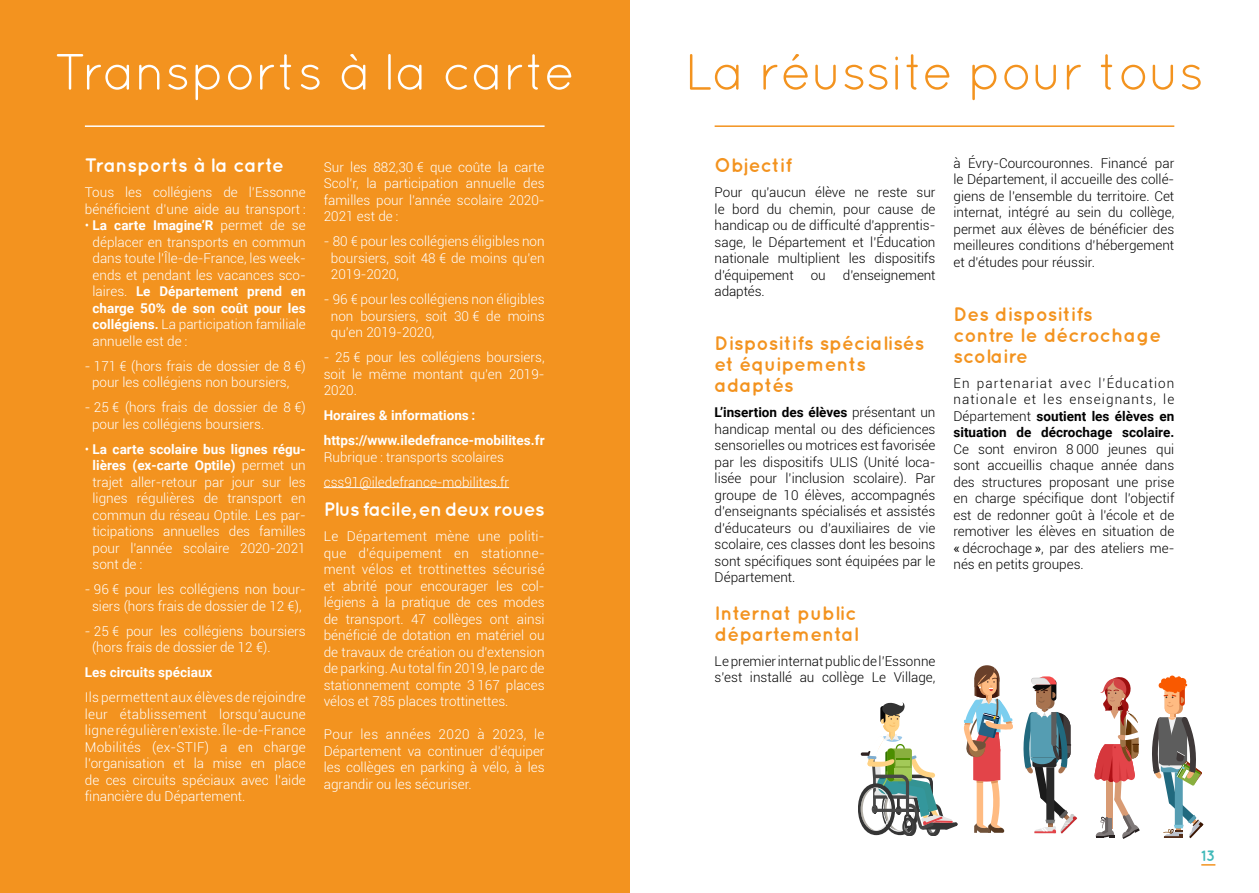
<style>
.page{position:relative;width:1259px;height:893px;background:#fff}
.page>*{position:absolute;margin:0;border:0;box-sizing:border-box;transform-origin:0 0}
.t1{font:51px "Quicksand";color:#fff}
.t2{font:51px "Quicksand";letter-spacing:-.01em;color:#f3931f}
.t3{font:700 19.5px/21px "Quicksand";color:#f3931f}
.t4{font:700 19.5px "Quicksand";letter-spacing:-.03em;color:#fff}
.t5{font:700 19.5px "Quicksand";color:#fff}
.t6{font:700 15px "Quicksand";color:#40b9b9}
.t7{font:300 13.5px/16.5px "Roboto";color:#fff;text-align:justify}
.t8{font:300 13.5px/16.5px "Roboto";color:#000;text-align:justify}
.t9{font:700 13.5px/25px "Roboto";color:#fff}
.s1{font-weight:700}
.s2{font-weight:400}
</style>
<div class="page">
<svg style="left:1201px;top:864px;width:14px;height:2px"></svg>
<div style="left:0;top:0;width:629px;height:893px;background:#f3931f"></div>
<hr style="left:324px;top:487px;width:185px;height:1px;background:#fff">
<hr style="left:85px;top:125px;width:459px;height:2px;background:#fff">
<hr style="left:714px;top:125px;width:460px;height:2px;background:#f3931f">
<svg style="left:858px;top:665px;width:155px;height:171px"></svg>
<svg style="left:1094px;top:675px;width:109px;height:164px"></svg>
<svg style="left:1023px;top:676px;width:54px;height:158px"></svg>
<h1 class="t1" style="left:54px;top:43px;width:522px">Transports à la carte</h1>
<h1 class="t2" style="left:684px;top:43px;width:521px">La réussite pour tous</h1>
<h2 class="t5" style="left:85px;top:154px;width:201px">Transports à la carte</h2>
<p class="t7" style="left:85px;top:184px;width:222px">Tous les collégiens de l’Essonne bénéficient d’une aide au transport :</p>
<p class="t7" style="left:93px;top:217px;width:215px;text-indent:-8px">• <span class="s1">La carte Imagine’R</span> permet de se déplacer en transports en commun dans toute l’Île-de-France, les week&shy;ends et pendant les vacances sco&shy;laires. <span class="s1">Le Département prend en charge 50% de son coût pour les collégiens.</span> La participation familiale annuelle est de :</p>
<p class="t7" style="left:92px;top:357px;width:215px;text-indent:-7px">- 171 € (hors frais de dossier de 8 €) pour les collégiens non boursiers,</p>
<p class="t7" style="left:92px;top:399px;width:215px;text-indent:-7px">- 25 € (hors frais de dossier de 8 €) pour les collégiens boursiers.</p>
<p class="t7" style="left:93px;top:440px;width:215px;text-indent:-8px">• <span class="s1">La carte scolaire bus lignes régu&shy;lières (ex-carte Optile)</span> permet un trajet aller-retour par jour sur les lignes régulières de transport en commun du réseau Optile. Les par&shy;ticipations annuelles des familles pour l’année scolaire 2020-2021 sont de :</p>
<p class="t7" style="left:85px;top:581px;width:222px;text-align:center">- 96 € pour les collégiens non bour&shy;siers (hors frais de dossier de 12 €),</p>
<p class="t7" style="left:92px;top:622px;width:215px;text-indent:-7px">- 25 € pour les collégiens boursiers (hors frais de dossier de 12 €).</p>
<p class="t9" style="left:85px;top:659px;width:129px">Les circuits spéciaux</p>
<p class="t7" style="left:85px;top:689px;width:222px">Ils permettent aux élèves de rejoindre leur établissement lorsqu’aucune ligne régulière n’existe. Île-de-France Mobilités (ex-STIF) a en charge l’organisation et la mise en place de ces circuits spéciaux avec l’aide financière du Département.</p>
<p class="t7" style="left:324px;top:158px;width:222px">Sur les 882,30 € que coûte la carte Scol’r, la participation annuelle des familles pour l’année scolaire 2020- 2021 est de :</p>
<p class="t7" style="left:331px;top:233px;width:215px;text-indent:-7px">- 80 € pour les collégiens éligibles non boursiers, soit 48 € de moins qu’en 2019-2020,</p>
<p class="t7" style="left:331px;top:291px;width:215px;text-indent:-7px">- 96 € pour les collégiens non éligibles non boursiers, soit 30 € de moins qu’en 2019-2020,</p>
<p class="t7" style="left:324px;top:349px;width:222px">- 25 € pour les collégiens boursiers, soit le même montant qu’en 2019- 2020.</p>
<p class="t9" style="left:324px;top:402px;width:222px">Horaires &amp; informations : https://www.iledefrance-mobilites.fr</p>
<p class="t7" style="left:324px;top:444px;width:187px;line-height:25px">Rubrique : transports scolaires css91@iledefrance-mobilites.fr</p>
<h2 class="t4" style="left:324px;top:498px;width:222px">Plus facile, en deux roues</h2>
<p class="t7" style="left:324px;top:528px;width:222px;text-align:left">Le Département mène une politi&shy;que d’équipement en stationne&shy;ment vélos et trottinettes sécurisé et abrité pour encourager les col&shy;légiens à la pratique de ces modes de transport. 47 collèges ont ainsi bénéficié de dotation en matériel ou de travaux de création ou d’extension de parking. Au total fin 2019, le parc de stationnement compte 3 167 places vélos et 785 places trottinettes.</p>
<p class="t7" style="left:324px;top:726px;width:222px">Pour les années 2020 à 2023, le Département va continuer d’équiper les collèges en parking à vélo, à les agrandir ou les sécuriser.</p>
<h2 class="t3" style="left:714px;top:154px;width:79px">Objectif</h2>
<p class="t8" style="left:714px;top:184px;width:222px">Pour qu’aucun élève ne reste sur le bord du chemin, pour cause de handicap ou de difficulté d’apprentis&shy;sage, le Département et l’Éducation nationale multiplient les dispositifs d’équipement</p>
<p class="t8" style="left:811px;top:266px;width:16px">ou</p>
<p class="t8" style="left:843px;top:266px;width:94px">d’enseignement</p>
<p class="t8" style="left:714px;top:283px;width:52px">adaptés.</p>
<h2 class="t3" style="left:714px;top:332px;width:211px">Dispositifs spécialisés et équipements adaptés</h2>
<p class="t8" style="left:714px;top:404px;width:222px"><span class="s1">L’insertion des élèves</span> présentant un handicap mental ou des déficiences sensorielles ou motrices est favorisée par les dispositifs ULIS (Unité loca&shy;lisée pour l’inclusion scolaire). Par groupe de 10 élèves, accompagnés d’enseignants spécialisés et assistés d’éducateurs ou d’auxiliaires de vie scolaire, ces classes dont les besoins sont spécifiques sont équipées par le Département.</p>
<h2 class="t3" style="left:714px;top:602px;width:145px">Internat public départemental</h2>
<p class="t8" style="left:714px;top:652px;width:222px">Le premier internat public de l’Essonne s’est installé au collège Le Village,</p>
<p class="t8" style="left:953px;top:154px;width:222px">à Évry-Courcouronnes. Financé par le Département, il accueille des collé&shy;giens de l’ensemble du territoire. Cet internat, intégré au sein du collège, permet aux élèves de bénéficier des meilleures conditions d’hébergement et d’études pour réussir.</p>
<h2 class="t3" style="left:953px;top:303px;width:209px">Des dispositifs<br>contre le décrochage scolaire</h2>
<p class="t8" style="left:953px;top:374px;width:222px">En partenariat avec l’Éducation nationale et les enseignants, le Département <span class="s1">soutient les élèves en situation de décrochage scolaire.</span></p>
<p class="t8" style="left:953px;top:440px;width:222px">Ce sont environ 8 000 jeunes qui sont accueillis chaque année dans des structures proposant une prise en charge spécifique dont l’objectif est de redonner goût à l’école et de remotiver les élèves en situation de <span class="s2">«</span> décrochage <span class="s2">»</span>, par des ateliers me&shy;nés en petits groupes.</p>
<p class="t6" style="left:1201px;top:847px;width:16px">13</p>
</div>
